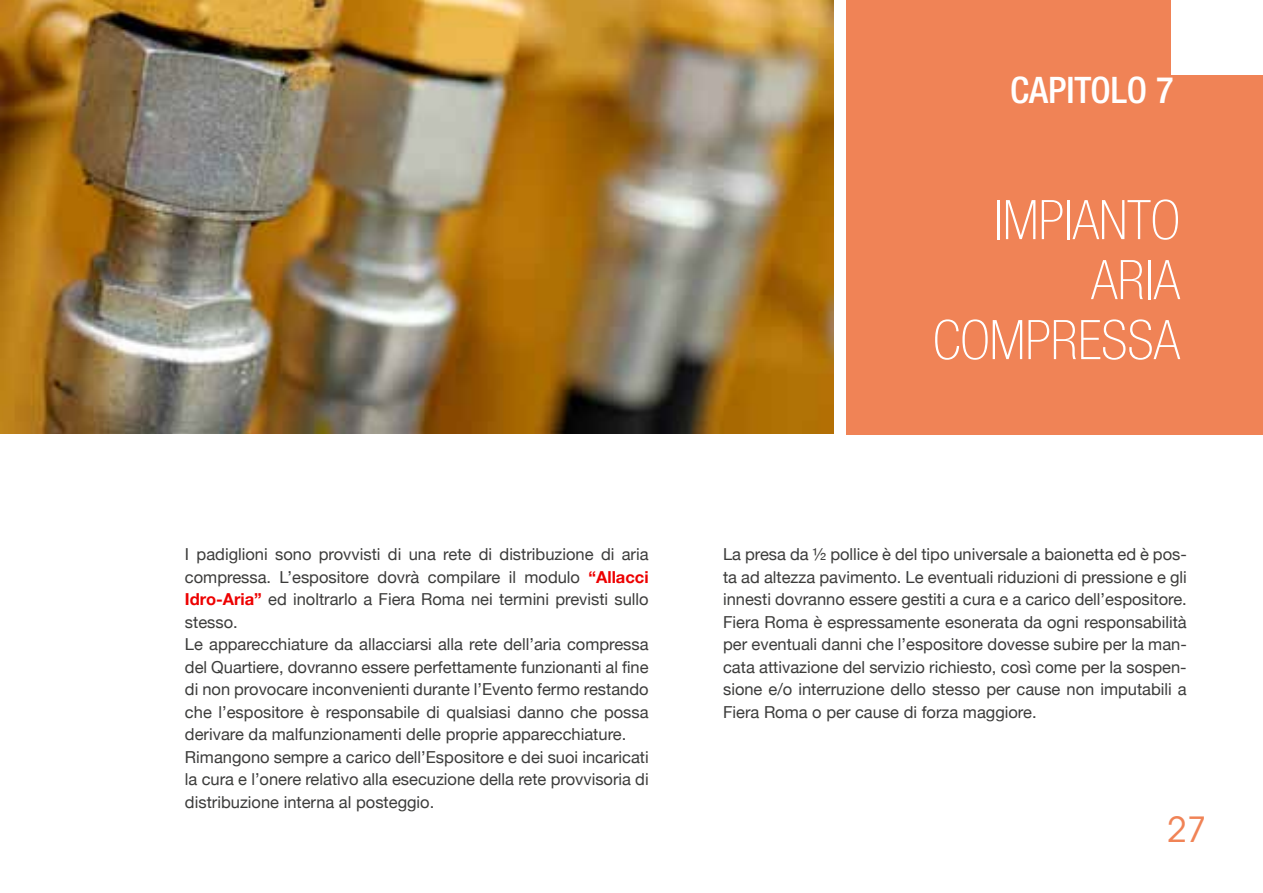
<style>
.page{position:relative;width:1263px;height:893px;background:#fff}
.page>*{position:absolute;margin:0;border:0;box-sizing:border-box;transform-origin:0 0}
.t1{font:100 condensed 54.75px/60px "Helvetica Neue LT Std";color:#fff;text-align:right}
.t2{font:500 condensed 36.6px "Helvetica Neue LT Std";color:#fff}
.t3{font:34.5px "ITC Avant Garde Std";color:#f08356}
.t4{font:16.5px/22.5px "Helvetica Neue";color:#3c3c3b}
.s1{font-weight:700;color:#ed0000}
</style>
<div class="page">
<div style="left:846px;top:0;width:417px;height:435px;background:#f08356"></div>
<div style="left:1171px;top:0;width:92px;height:74px;background:#fff"></div>
<img style="left:0;top:0;width:833px;height:434px">
<h2 class="t2" style="left:1010px;top:68px;width:165px">CAPITOLO 7</h2>
<h1 class="t1" style="left:933px;top:189px;width:249px">IMPIANTO<br>ARIA<br>COMPRESSA</h1>
<p class="t4" style="left:185px;top:542px;width:465px">I padiglioni sono provvisti di una rete di distribuzione di aria compressa. L’espositore dovrà compilare il modulo <span class="s1">“Allacci Idro-Aria”</span> ed inoltrarlo a Fiera Roma nei termini previsti sullo stesso.<br>Le apparecchiature da allacciarsi alla rete dell’aria compressa del Quartiere, dovranno essere perfettamente funzionanti al fine di non provocare inconvenienti durante l’Evento fermo restando che l’espositore è responsabile di qualsiasi danno che possa derivare da malfunzionamenti delle proprie apparecchiature.<br>Rimangono sempre a carico dell’Espositore e dei suoi incaricati la cura e l’onere relativo alla esecuzione della rete provvisoria di distribuzione interna al posteggio.</p>
<p class="t4" style="left:723px;top:542px;width:465px;text-align:justify">La presa da ½ pollice è del tipo universale a baionetta ed è pos&shy;ta ad altezza pavimento. Le eventuali riduzioni di pressione e gli innesti dovranno essere gestiti a cura e a carico dell’espositore.<br>Fiera Roma è espressamente esonerata da ogni responsabilità per eventuali danni che l’espositore dovesse subire per la man&shy;cata attivazione del servizio richiesto, così come per la sospen&shy;sione e/o interruzione dello stesso per cause non imputabili a Fiera Roma o per cause di forza maggiore.</p>
<h3 class="t3" style="left:1167px;top:809px;width:41px">27</h3>
</div>
